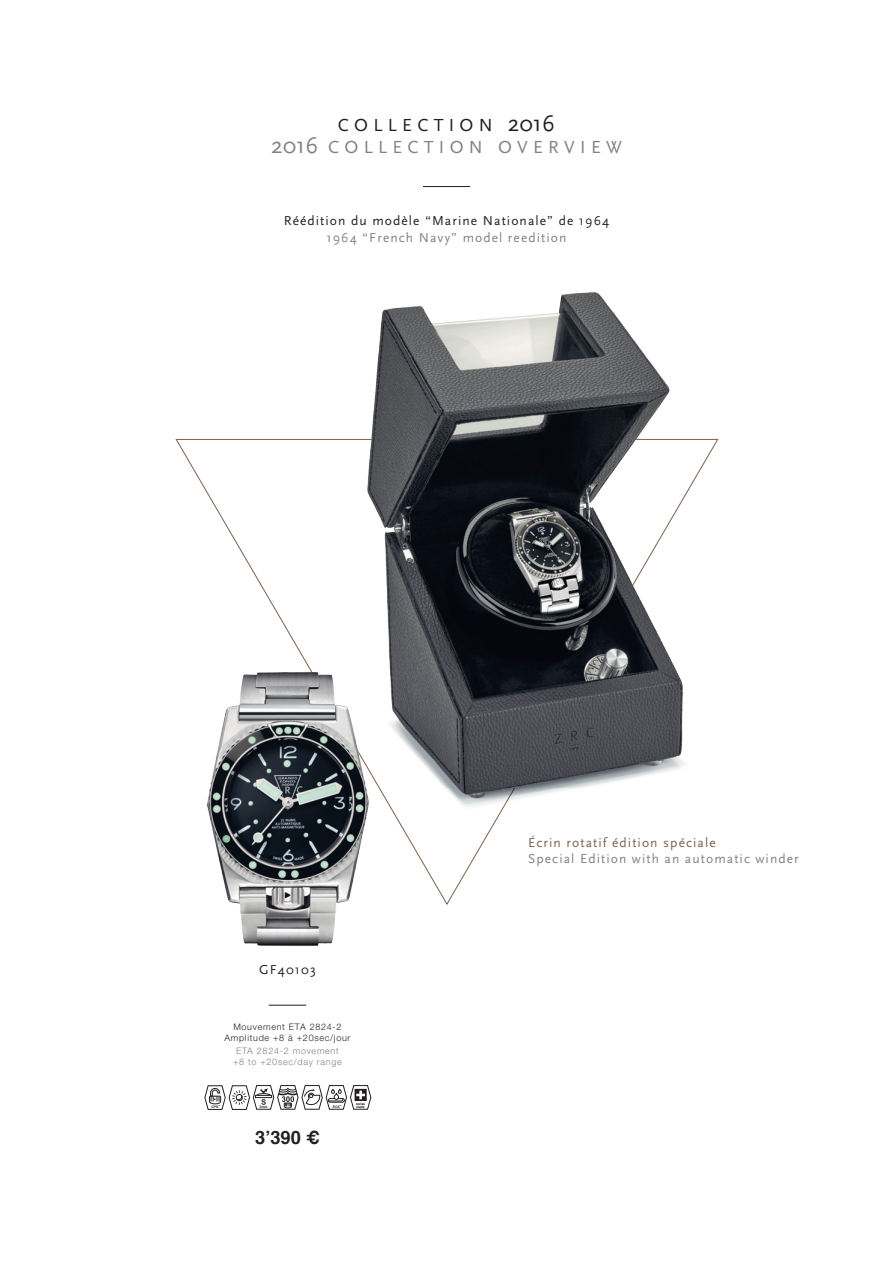
<style>
.page{position:relative;width:893px;height:1263px;background:#fff}
.page>*{position:absolute;margin:0;border:0;box-sizing:border-box;transform-origin:0 0}
.t1{font:18.3px "Scala Sans";letter-spacing:.29em;color:#808285}
.t2{font:18.3px "Scala Sans";letter-spacing:.29em;color:#231f20}
.Nom_des_Produits{font:700 18.3px "Helvetica";color:#231f20}
.t3{font:13.5px "Scala Sans";letter-spacing:.08em;color:#808285}
.t4{font:13.5px "Scala Sans";letter-spacing:.08em;color:#231f20}
.t5{font:13.5px "Scala Sans";letter-spacing:.08em;color:#7e614d}
.t6{font:300 9px "Helvetica Neue LT Std";letter-spacing:.08em;color:#231f20}
.t7{font:300 9px "Helvetica Neue LT Std";letter-spacing:.08em;color:#808285}
.t8{font:700 3.45px "Arial";color:#231f20}
.t9{font:700 3.3px/2.8px "Helvetica";color:#231f20}
.s1{font-size:23.55px}
</style>
<div class="page">
<svg style="left:175px;top:438px;width:544px;height:467px"></svg>
<img style="left:375px;top:787px;width:335px;height:39px">
<img style="left:200px;top:668px;width:175px;height:278px">
<img style="left:336px;top:292px;width:374px;height:495px">
<hr style="left:423px;top:186px;width:47px;height:1px;background:#231f20">
<hr style="left:269px;top:1005px;width:37px;height:1px;background:#231f20">
<svg style="left:204px;top:1085px;width:168px;height:25px"></svg>
<p class="t2" style="left:338px;top:115px;width:219px">COLLECTION <span class="s1">2016</span></p>
<p class="t1" style="left:271px;top:137px;width:352px"><span class="s1">2016</span> COLLECTION OVERVIEW</p>
<p class="t4" style="left:284px;top:214px;width:327px">Réédition du modèle “Marine Nationale” de 1964</p>
<p class="t3" style="left:326px;top:230px;width:242px">1964 “French Navy” model reedition</p>
<p class="t4" style="left:259px;top:962px;width:58px">GF40103</p>
<p class="t6" style="left:233px;top:1021px;width:110px">Mouvement ETA 2824-2</p>
<p class="t6" style="left:224px;top:1032px;width:127px">Amplitude +8 à +20sec/jour</p>
<p class="t7" style="left:236px;top:1046px;width:104px">ETA 2824-2 movement</p>
<p class="t7" style="left:233px;top:1056px;width:110px">+8 to +20sec/day range</p>
<p class="t8" style="left:211px;top:1104px;width:8px">CPS</p>
<p class="t8" style="left:260px;top:1104px;width:9px">3mm</p>
<p class="t8" style="left:333px;top:1104px;width:8px">ECS</p>
<p class="t9" style="left:356px;top:1102px;width:11px">swiss made</p>
<p class="Nom_des_Produits" style="left:255px;top:1123px;width:66px">3’390 €</p>
<p class="t5" style="left:528px;top:835px;width:189px">Écrin rotatif édition spéciale</p>
<p class="t3" style="left:528px;top:851px;width:272px">Special Edition with an automatic winder</p>
</div>
